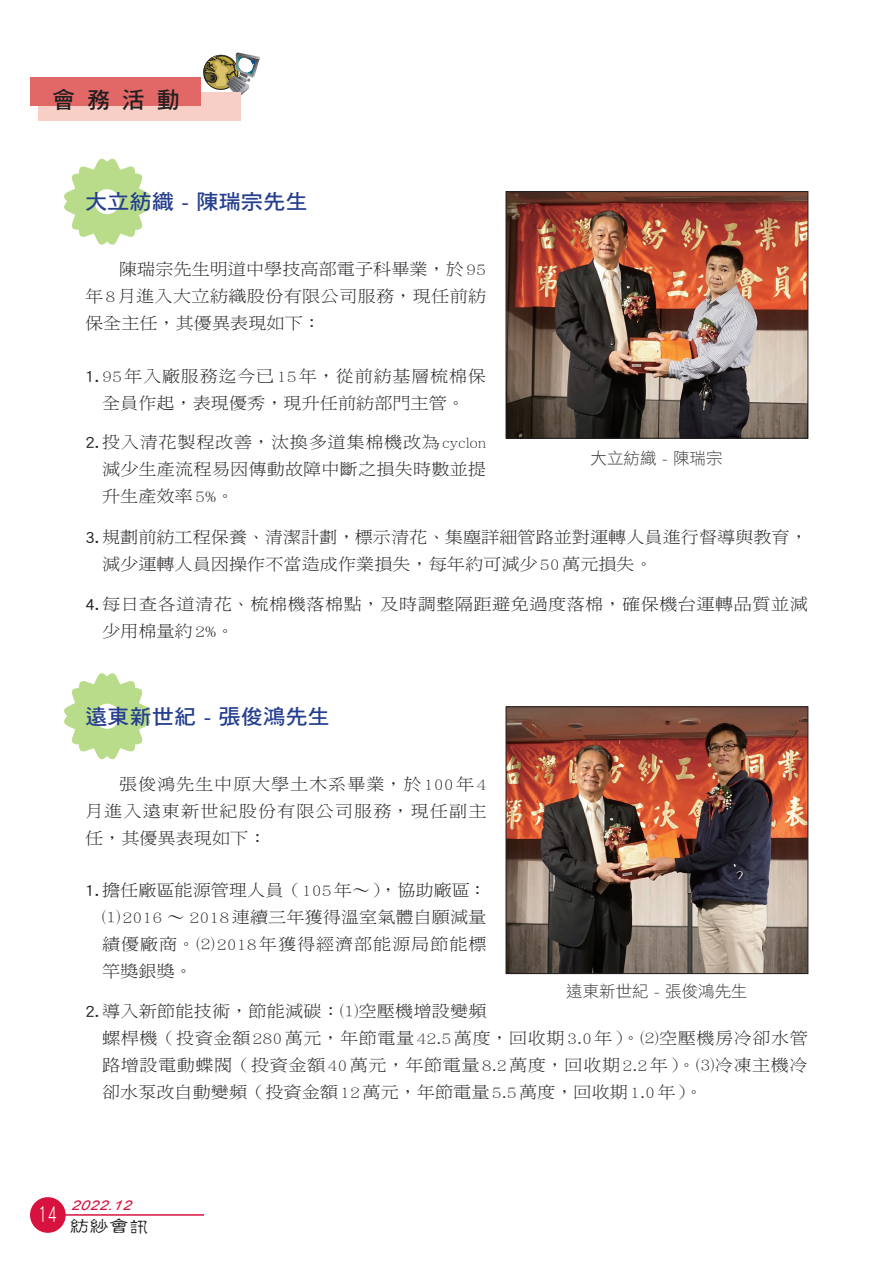
<style>
.page{position:relative;width:893px;height:1263px;background:#fff}
.page>*{position:absolute;margin:0;border:0;box-sizing:border-box;transform-origin:0 0}
.t1{font:24px "DF Yuan Std W3";color:#fff;scale:.7 1}
.t2{font:23.1px "DF Hei Std W7";color:#231f20}
.大標{font:21px "DF Hei Std W7";color:#253f8e;scale:1.06 1}
.小標{font:16.5px/27px "DF Ming Std W3";letter-spacing:.01em;color:#231f20;text-align:justify;scale:1.1 1}
.小標-2{font:16.5px/26.8px "DF Ming Std W3";letter-spacing:.03em;color:#231f20;scale:1.1 1}
.內文{font:16.5px/27px "DF Ming Std W3";letter-spacing:.015em;color:#231f20;text-align:justify;scale:1.1 1}
.小標-3{font:16.5px/27px "DF Ming Std W3";letter-spacing:.04em;color:#231f20;text-align:center;scale:1.1 1}
.表{font:16.5px "DF Hei Std W3";color:#413f3f}
.t3{font:16.5px "DF Gu Yin Std W5";color:#231f20;scale:1.2 1}
.t4{font:italic 13.5px "Arial";color:#d7123e;scale:1.2 1}
.s1{font-family:"DF Hei Std W5"}
</style>
<div class="page">
<svg style="left:64px;top:673px;width:86px;height:87px"></svg>
<div style="left:95px;top:704px;width:25px;height:25px;background:#fff;border-radius:50%"></div>
<svg style="left:64px;top:158px;width:86px;height:87px"></svg>
<div style="left:95px;top:189px;width:25px;height:25px;background:#fff;border-radius:50%"></div>
<img style="left:508px;top:708px;width:298px;height:264px">
<div style="left:506px;top:706px;width:302px;height:268px;border:1px solid #231f20"></div>
<img style="left:508px;top:193px;width:298px;height:243px">
<div style="left:506px;top:191px;width:302px;height:247px;border:1px solid #231f20"></div>
<hr style="left:62px;top:1214px;width:142px;height:2px;background:#d7123e">
<div style="left:31px;top:1198px;width:34px;height:34px;background:#d7123e;border-radius:50%"></div>
<div style="left:30px;top:1197px;width:36px;height:36px;border:2px solid #d7123e;border-radius:50%"></div>
<svg style="left:203px;top:52px;width:57px;height:43px"></svg>
<div style="left:39px;top:92px;width:202px;height:29px;background:#f7cfc7"></div>
<div style="left:30px;top:77px;width:171px;height:29px;background:#e26867"></div>
<h2 class="t2" style="left:52px;top:87px;width:129px">會 務 活 動</h2>
<p class="大標" style="left:85px;top:190px;width:211px">大立紡織 - 陳瑞宗先生</p>
<p class="內文" style="left:85px;top:255px;width:366px;text-indent:34px">陳瑞宗先生明道中學技高部電子科畢業，於95年8月進入大立紡織股份有限公司服務，現任前紡保全主任，其優異表現如下：</p>
<p class="小標-3" style="left:85px;top:362px;width:366px"><span class="s1">1.</span> 95年入廠服務迄今已15年，從前紡基層梳棉保全員作起，表現優秀，現升任前紡部門主管。</p>
<p class="小標" style="left:102px;top:429px;width:351px;text-indent:-17px"><span class="s1">2.</span> 投入清花製程改善，汰換多道集棉機改為cyclon減少生產流程易因傳動故障中斷之損失時數並提升生產效率5%。</p>
<p class="小標" style="left:102px;top:524px;width:643px;text-indent:-17px"><span class="s1">3.</span> 規劃前紡工程保養、清潔計劃，標示清花、集塵詳細管路並對運轉人員進行督導與教育，減少運轉人員因操作不當造成作業損失，每年約可減少50萬元損失。</p>
<p class="小標" style="left:102px;top:590px;width:643px;text-indent:-17px"><span class="s1">4.</span> 每日查各道清花、梳棉機落棉點，及時調整隔距避免過度落棉，確保機台運轉品質並減少用棉量約2%。</p>
<p class="表" style="left:591px;top:449px;width:133px">大立紡織 - 陳瑞宗</p>
<p class="大標" style="left:85px;top:705px;width:232px">遠東新世紀 - 張俊鴻先生</p>
<p class="內文" style="left:85px;top:770px;width:366px;text-indent:34px">張俊鴻先生中原大學土木系畢業，於100年4月進入遠東新世紀股份有限公司服務，現任副主任，其優異表現如下：</p>
<p class="小標" style="left:102px;top:876px;width:351px;text-indent:-17px"><span class="s1">1.</span> 擔任廠區能源管理人員（105年～），協助廠區：⑴2016 ～ 2018連續三年獲得溫室氣體自願減量績優廠商。⑵2018年獲得經濟部能源局節能標竿獎銀獎。</p>
<p class="小標-2" style="left:102px;top:997px;width:643px;text-indent:-17px"><span class="s1">2.</span> 導入新節能技術，節能減碳：⑴空壓機增設變頻<br>螺桿機（投資金額280萬元，年節電量42.5萬度，回收期3.0年）。⑵空壓機房冷卻水管路增設電動蝶閥（投資金額40萬元，年節電量8.2萬度，回收期2.2年）。⑶冷凍主機冷卻水泵改自動變頻（投資金額12萬元，年節電量5.5萬度，回收期1.0年）。</p>
<p class="表" style="left:566px;top:982px;width:183px">遠東新世紀 - 張俊鴻先生</p>
<h1 class="t1" style="left:39px;top:1201px;width:28px">14</h1>
<p class="t4" style="left:71px;top:1197px;width:55px">2022.12</p>
<p class="t3" style="left:70px;top:1217px;width:67px">紡紗會訊</p>
</div>
